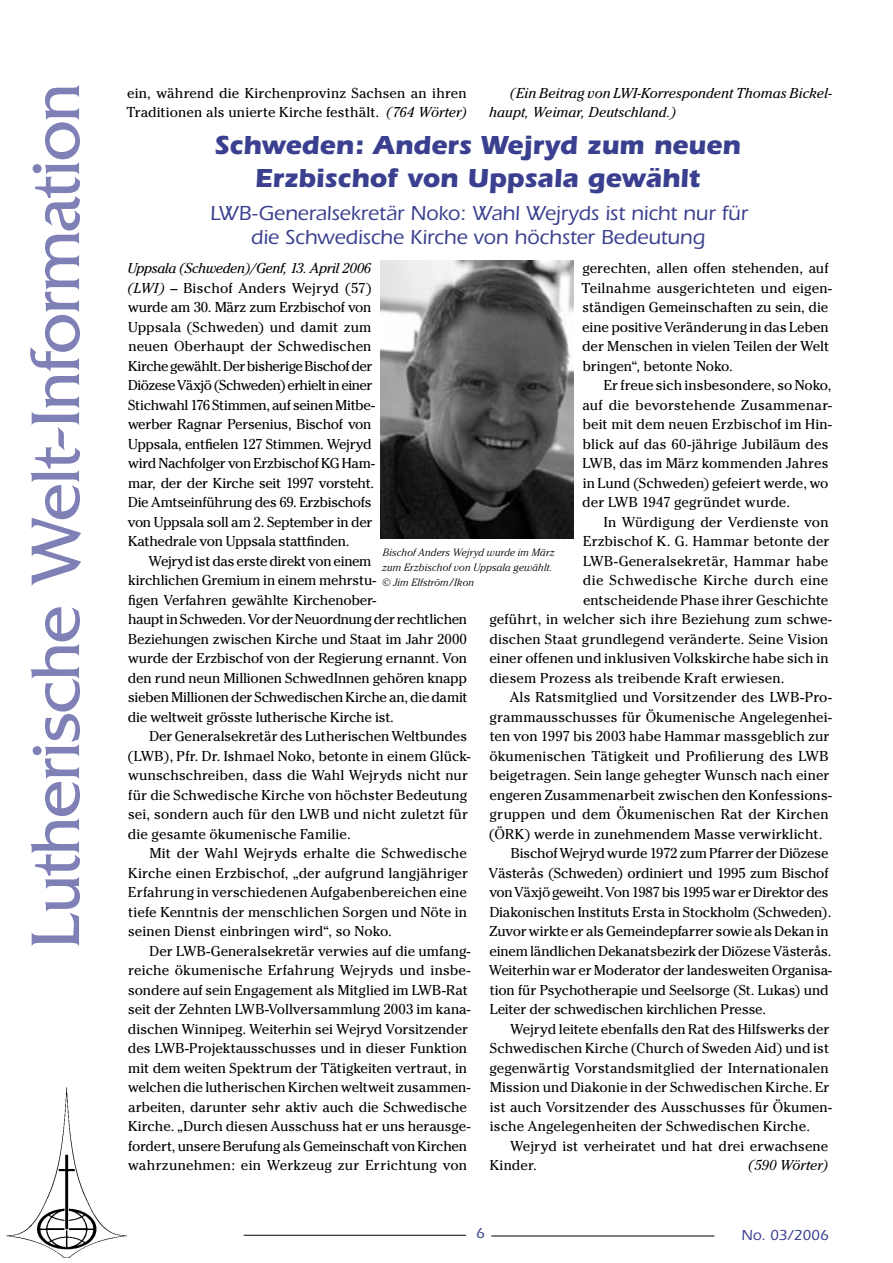
<style>
.page{position:relative;width:893px;height:1263px;background:#fff}
.page>*{position:absolute;margin:0;border:0;box-sizing:border-box;transform-origin:0 0}
.t1{font:72px "Friz Quadrata";letter-spacing:-.02em;color:#7f80b6}
.t2{font:700 27px/33px "Itc Eras";letter-spacing:-.005em;color:#3a408f;text-align:center}
.t3{font:500 21px/24px "Itc Eras";letter-spacing:-.005em;color:#3a408f;text-align:center}
.t4{font:500 15px "Itc Eras";letter-spacing:-.005em;color:#3a408f}
.t5{font:14.25px/19.5px "Cheltenham";letter-spacing:-.005em;color:#000}
.t6{font:14.25px/19.5px "Cheltenham";letter-spacing:-.025em;color:#000}
.t7{font:italic 14.25px/19.5px "Cheltenham";color:#000}
.t8{font:14.25px "Cheltenham";letter-spacing:.015em;color:#000}
.t9{font:14.25px "Cheltenham";letter-spacing:.025em;color:#000}
.t10{font:italic 300 10.5px/15px "Cheltenham";letter-spacing:.015em;color:#000}
.s1{font-style:italic}
</style>
<div class="page">
<img style="left:6px;top:1087px;width:121px;height:171px">
<hr style="left:491px;top:1235px;width:223px;height:1px;background:#000">
<hr style="left:244px;top:1235px;width:222px;height:1px;background:#000">
<img style="left:381px;top:260px;width:192px;height:279px">
<h1 class="t1" style="left:15px;top:949px;width:868px;rotate:-90deg">Lutherische Welt-Information</h1>
<p class="t5" style="left:127px;top:83px;width:342px">ein, während die Kirchenprovinz Sachsen an ihren<br>Traditionen als unierte Kirche festhält. <span class="s1">(764 Wörter)</span></p>
<p class="t7" style="left:489px;top:83px;width:344px;text-indent:21px">(Ein Beitrag von LWI-Korrespondent Thomas Bickel&shy;haupt, Weimar, Deutschland.)</p>
<h2 class="t2" style="left:214px;top:129px;width:528px">Schweden: Anders Wejryd zum neuen<br>Erzbischof von Uppsala gewählt</h2>
<h3 class="t3" style="left:210px;top:201px;width:539px">LWB-Generalsekretär Noko: Wahl Wejryds ist nicht nur für die Schwedische Kirche von höchster Bedeutung</h3>
<p class="t6" style="left:127px;top:258px;width:249px"><span class="s1">Uppsala (Schweden)/Genf, 13. April 2006 (LWI)</span> – Bischof Anders Wejryd (57) wurde am 30. März zum Erzbischof von Uppsala (Schweden) und damit zum neuen Oberhaupt der Schwedischen Kirche gewählt. Der bisherige Bischof der Diözese Växjö (Schweden) erhielt in einer Stichwahl 176 Stimmen, auf seinen Mitbe&shy;werber Ragnar Persenius, Bischof von Uppsala, entfielen 127 Stimmen. Wejryd wird Nachfolger von Erzbischof KG Ham&shy;mar, der der Kirche seit 1997 vorsteht.<br>Die Amtseinführung des 69. Erzbischofs von Uppsala soll am 2. September in der Kathedrale von Uppsala stattfinden.</p>
<p class="t5" style="left:128px;top:551px;width:341px;text-indent:21px">Wejryd ist das erste direkt von einem<br>kirchlichen Gremium in einem mehrstu-<br>figen Verfahren gewählte Kirchenober-<br>haupt in Schweden. Vor der Neuordnung der rechtlichen Beziehungen zwischen Kirche und Staat im Jahr 2000 wurde der Erzbischof von der Regierung ernannt. Von den rund neun Millionen SchwedInnen gehören knapp sieben Millionen der Schwedischen Kirche an, die damit die weltweit grösste lutherische Kirche ist.</p>
<p class="t5" style="left:127px;top:726px;width:345px;text-indent:22px">Der Generalsekretär des Lutherischen Weltbundes (LWB), Pfr. Dr. Ishmael Noko, betonte in einem Glück&shy;wunschschreiben, dass die Wahl Wejryds nicht nur für die Schwedische Kirche von höchster Bedeutung sei, sondern auch für den LWB und nicht zuletzt für die gesamte ökumenische Familie.</p>
<p class="t5" style="left:128px;top:843px;width:341px;text-align:justify;text-indent:21px">Mit der Wahl Wejryds erhalte die Schwedische Kirche einen Erzbischof, „der aufgrund langjähriger Erfahrung in verschiedenen Aufgabenbereichen eine tiefe Kenntnis der menschlichen Sorgen und Nöte in seinen Dienst einbringen wird“, so Noko.</p>
<p class="t5" style="left:128px;top:941px;width:344px;text-indent:22px">Der LWB-Generalsekretär verwies auf die umfang&shy;reiche ökumenische Erfahrung Wejryds und insbe&shy;sondere auf sein Engagement als Mitglied im LWB-Rat seit der Zehnten LWB-Vollversammlung 2003 im kana&shy;dischen Winnipeg. Weiterhin sei Wejryd Vorsitzender des LWB-Projektausschusses und in dieser Funktion mit dem weiten Spektrum der Tätigkeiten vertraut, in welchen die lutherischen Kirchen weltweit zusammen&shy;arbeiten, darunter sehr aktiv auch die Schwedische Kirche. „Durch diesen Ausschuss hat er uns herausge&shy;fordert, unsere Berufung als Gemeinschaft von Kirchen wahrzunehmen: ein Werkzeug zur Errichtung von</p>
<p class="t5" style="left:582px;top:258px;width:252px">gerechten, allen offen stehenden, auf Teilnahme ausgerichteten und eigen&shy;ständigen Gemeinschaften zu sein, die eine positive Veränderung in das Leben der Menschen in vielen Teilen der Welt bringen“, betonte Noko.</p>
<p class="t5" style="left:582px;top:375px;width:251px;text-indent:22px">Er freue sich insbesondere, so Noko, auf die bevorstehende Zusammenar&shy;beit mit dem neuen Erzbischof im Hin&shy;blick auf das 60-jährige Jubiläum des LWB, das im März kommenden Jahres in Lund (Schweden) gefeiert werde, wo der LWB 1947 gegründet wurde.</p>
<p class="t5" style="left:604px;top:512px;width:226px">In Würdigung der Verdienste von</p>
<p class="t5" style="left:583px;top:531px;width:248px">Erzbischof K. G. Hammar betonte der</p>
<p class="t5" style="left:583px;top:551px;width:247px">LWB-Generalsekretär, Hammar habe</p>
<p class="t9" style="left:583px;top:572px;width:247px">die Schwedische Kirche durch eine</p>
<p class="t5" style="left:583px;top:590px;width:247px">entscheidende Phase ihrer Geschichte</p>
<p class="t5" style="left:489px;top:609px;width:344px">geführt, in welcher sich ihre Beziehung zum schwe-</p>
<p class="t5" style="left:489px;top:629px;width:341px">dischen Staat grundlegend veränderte. Seine Vision</p>
<p class="t5" style="left:489px;top:648px;width:341px">einer offenen und inklusiven Volkskirche habe sich in</p>
<p class="t5" style="left:489px;top:668px;width:297px">diesem Prozess als treibende Kraft erwiesen.</p>
<p class="t5" style="left:510px;top:687px;width:324px">Als Ratsmitglied und Vorsitzender des LWB-Pro-</p>
<p class="t5" style="left:489px;top:707px;width:344px">grammausschusses für Ökumenische Angelegenhei-</p>
<p class="t5" style="left:490px;top:726px;width:341px">ten von 1997 bis 2003 habe Hammar massgeblich zur</p>
<p class="t5" style="left:489px;top:746px;width:341px">ökumenischen Tätigkeit und Profilierung des LWB</p>
<p class="t5" style="left:490px;top:765px;width:341px">beigetragen. Sein lange gehegter Wunsch nach einer</p>
<p class="t5" style="left:489px;top:785px;width:344px">engeren Zusammenarbeit zwischen den Konfessions-</p>
<p class="t8" style="left:489px;top:806px;width:341px">gruppen und dem Ökumenischen Rat der Kirchen</p>
<p class="t5" style="left:489px;top:824px;width:335px">(ÖRK) werde in zunehmendem Masse verwirklicht.</p>
<p class="t5" style="left:511px;top:843px;width:319px">Bischof Wejryd wurde 1972 zum Pfarrer der Diözese</p>
<p class="t5" style="left:489px;top:863px;width:341px">Västerås (Schweden) ordiniert und 1995 zum Bischof</p>
<p class="t6" style="left:489px;top:882px;width:341px">von Växjö geweiht. Von 1987 bis 1995 war er Direktor des</p>
<p class="t5" style="left:490px;top:902px;width:343px">Diakonischen Instituts Ersta in Stockholm (Schweden).</p>
<p class="t5" style="left:490px;top:921px;width:341px">Zuvor wirkte er als Gemeindepfarrer sowie als Dekan in</p>
<p class="t5" style="left:489px;top:941px;width:343px">einem ländlichen Dekanatsbezirk der Diözese Västerås.</p>
<p class="t5" style="left:489px;top:960px;width:344px">Weiterhin war er Moderator der landesweiten Organisa-</p>
<p class="t5" style="left:490px;top:980px;width:340px">tion für Psychotherapie und Seelsorge (St. Lukas) und</p>
<p class="t5" style="left:490px;top:999px;width:278px">Leiter der schwedischen kirchlichen Presse.</p>
<p class="t5" style="left:510px;top:1019px;width:321px">Wejryd leitete ebenfalls den Rat des Hilfswerks der</p>
<p class="t5" style="left:490px;top:1038px;width:341px">Schwedischen Kirche (Church of Sweden Aid) und ist</p>
<p class="t5" style="left:489px;top:1058px;width:341px">gegenwärtig Vorstandsmitglied der Internationalen</p>
<p class="t5" style="left:490px;top:1077px;width:341px">Mission und Diakonie in der Schwedischen Kirche. Er</p>
<p class="t5" style="left:490px;top:1097px;width:344px">ist auch Vorsitzender des Ausschusses für Ökumen-</p>
<p class="t5" style="left:490px;top:1116px;width:322px">ische Angelegenheiten der Schwedischen Kirche.</p>
<p class="t5" style="left:510px;top:1136px;width:319px">Wejryd ist verheiratet und hat drei erwachsene</p>
<p class="t5" style="left:490px;top:1155px;width:49px">Kinder.</p>
<p class="t7" style="left:748px;top:1155px;width:81px">(590 Wörter)</p>
<p class="t10" style="left:382px;top:545px;width:174px">Bischof Anders Wejryd wurde im März zum Erzbischof von Uppsala gewählt. © Jim Elfström/Ikon</p>
<p class="t4" style="left:476px;top:1224px;width:10px">6</p>
<p class="t4" style="left:742px;top:1227px;width:89px">No. 03/2006</p>
</div>
